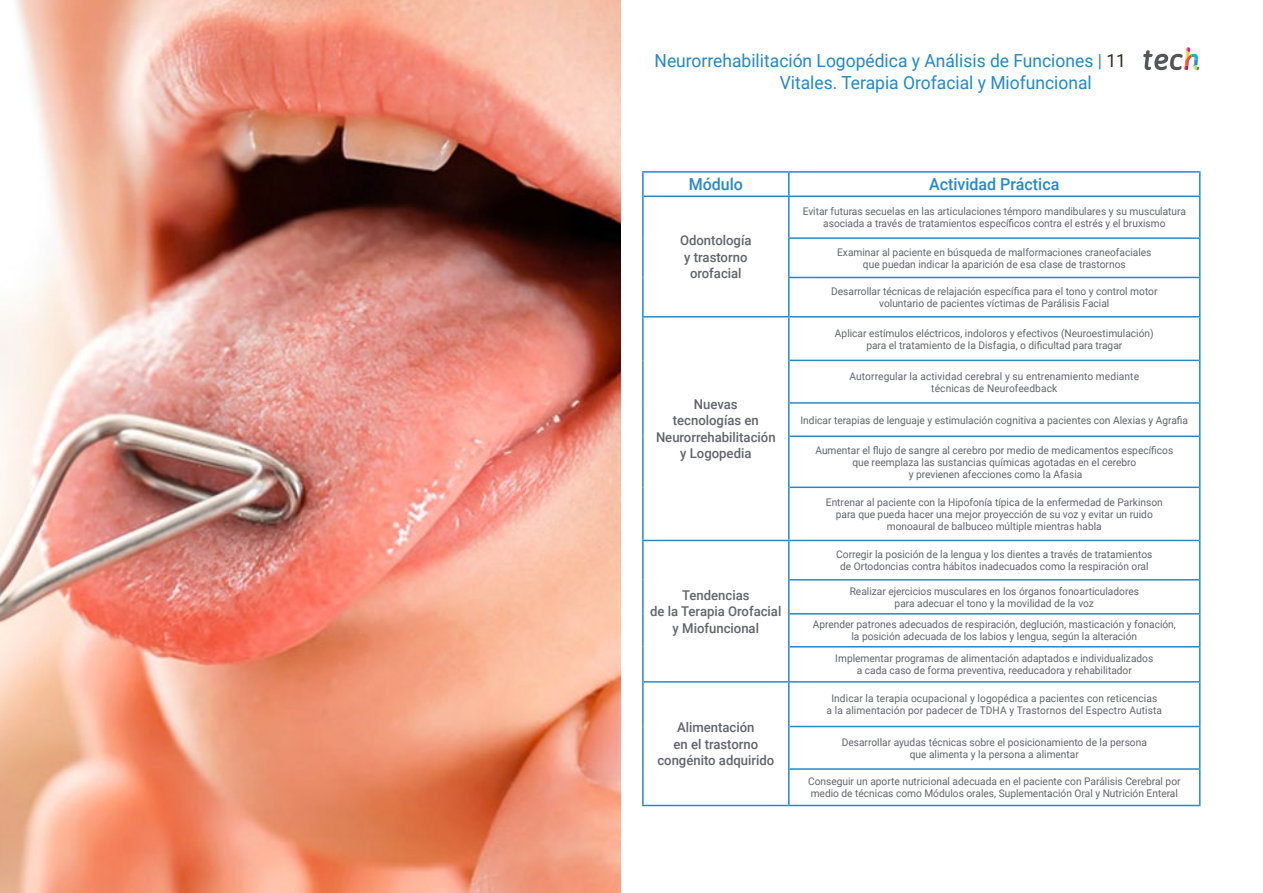
<style>
.page{position:relative;width:1263px;height:893px;background:#fff}
.page>*{position:absolute;margin:0;border:0;box-sizing:border-box;transform-origin:0 0}
.t1{font:18px/22.5px "Roboto";color:#2488c9}
.t2{font:500 16.5px "Roboto";color:#2988c9}
.t3{font:500 13.5px/16.5px "Roboto";color:#61646a;text-align:center}
.t4{font:10.5px/12px "Roboto";color:#61646a;text-align:center}
.s1{color:#312e20}
</style>
<div class="page">
<hr style="left:642px;top:805px;width:147px;height:1px;background:#2988c9">
<hr style="left:642px;top:541px;width:2px;height:39px;background:#2988c9">
<hr style="left:788px;top:541px;width:1px;height:39px;background:#2988c9">
<hr style="left:642px;top:580px;width:2px;height:34px;background:#2988c9">
<hr style="left:788px;top:580px;width:1px;height:34px;background:#2988c9">
<hr style="left:642px;top:614px;width:2px;height:33px;background:#2988c9">
<hr style="left:788px;top:614px;width:1px;height:33px;background:#2988c9">
<hr style="left:642px;top:647px;width:2px;height:35px;background:#2988c9">
<hr style="left:788px;top:647px;width:1px;height:34px;background:#2988c9">
<hr style="left:642px;top:682px;width:2px;height:44px;background:#2988c9">
<hr style="left:642px;top:726px;width:2px;height:43px;background:#2988c9">
<hr style="left:642px;top:769px;width:2px;height:36px;background:#2988c9">
<hr style="left:788px;top:683px;width:1px;height:43px;background:#2988c9">
<hr style="left:788px;top:726px;width:1px;height:43px;background:#2988c9">
<hr style="left:788px;top:769px;width:1px;height:36px;background:#2988c9">
<hr style="left:789px;top:360px;width:410px;height:1px;background:#2988c9">
<hr style="left:789px;top:402px;width:410px;height:2px;background:#2988c9">
<hr style="left:789px;top:435px;width:410px;height:2px;background:#2988c9">
<hr style="left:789px;top:487px;width:410px;height:1px;background:#2988c9">
<hr style="left:789px;top:540px;width:410px;height:1px;background:#2988c9">
<hr style="left:789px;top:579px;width:410px;height:2px;background:#2988c9">
<hr style="left:644px;top:196px;width:144px;height:1px;background:#2988c9">
<hr style="left:642px;top:196px;width:2px;height:42px;background:#2488c9">
<hr style="left:642px;top:238px;width:2px;height:39px;background:#2488c9">
<hr style="left:642px;top:277px;width:2px;height:39px;background:#2488c9">
<hr style="left:788px;top:197px;width:1px;height:40px;background:#2988c9">
<hr style="left:644px;top:681px;width:145px;height:2px;background:#2988c9">
<hr style="left:642px;top:171px;width:147px;height:2px;background:#2488c9">
<hr style="left:642px;top:173px;width:2px;height:23px;background:#2488c9">
<hr style="left:789px;top:171px;width:411px;height:2px;background:#2488c9">
<svg style="left:788px;top:173px;width:1px;height:23px"></svg>
<svg style="left:1199px;top:173px;width:1px;height:23px"></svg>
<hr style="left:788px;top:196px;width:412px;height:1px;background:#2488c9">
<hr style="left:1199px;top:197px;width:1px;height:40px;background:#2488c9">
<hr style="left:788px;top:239px;width:1px;height:38px;background:#2488c9">
<hr style="left:1199px;top:239px;width:1px;height:38px;background:#2488c9">
<hr style="left:788px;top:278px;width:1px;height:38px;background:#2488c9">
<hr style="left:1199px;top:278px;width:1px;height:38px;background:#2488c9">
<hr style="left:1199px;top:318px;width:1px;height:42px;background:#2488c9">
<hr style="left:789px;top:613px;width:411px;height:2px;background:#2488c9">
<hr style="left:789px;top:646px;width:411px;height:1px;background:#2488c9">
<hr style="left:789px;top:681px;width:411px;height:2px;background:#2488c9">
<hr style="left:789px;top:726px;width:411px;height:1px;background:#2488c9">
<hr style="left:789px;top:768px;width:411px;height:2px;background:#2488c9">
<hr style="left:789px;top:805px;width:411px;height:1px;background:#2488c9">
<hr style="left:788px;top:237px;width:412px;height:2px;background:#2488c9">
<hr style="left:788px;top:277px;width:412px;height:1px;background:#2488c9">
<hr style="left:789px;top:316px;width:411px;height:2px;background:#2488c9">
<hr style="left:1199px;top:360px;width:1px;height:43px;background:#2488c9">
<hr style="left:1199px;top:403px;width:1px;height:33px;background:#2488c9">
<hr style="left:1199px;top:436px;width:1px;height:51px;background:#2488c9">
<hr style="left:1199px;top:487px;width:1px;height:53px;background:#2488c9">
<hr style="left:1199px;top:540px;width:1px;height:40px;background:#2488c9">
<hr style="left:1199px;top:580px;width:1px;height:33px;background:#2488c9">
<hr style="left:1199px;top:615px;width:1px;height:31px;background:#2488c9">
<hr style="left:1199px;top:647px;width:1px;height:34px;background:#2488c9">
<hr style="left:1199px;top:683px;width:1px;height:43px;background:#2488c9">
<hr style="left:1199px;top:727px;width:1px;height:41px;background:#2488c9">
<hr style="left:1199px;top:770px;width:1px;height:35px;background:#2488c9">
<hr style="left:642px;top:316px;width:147px;height:2px;background:#2988c9">
<hr style="left:642px;top:318px;width:2px;height:42px;background:#2988c9">
<hr style="left:788px;top:318px;width:1px;height:42px;background:#2988c9">
<hr style="left:642px;top:360px;width:2px;height:43px;background:#2988c9">
<hr style="left:788px;top:360px;width:1px;height:43px;background:#2988c9">
<hr style="left:642px;top:403px;width:2px;height:33px;background:#2988c9">
<hr style="left:788px;top:403px;width:1px;height:33px;background:#2988c9">
<hr style="left:642px;top:436px;width:2px;height:51px;background:#2988c9">
<hr style="left:788px;top:436px;width:1px;height:51px;background:#2988c9">
<hr style="left:642px;top:487px;width:2px;height:53px;background:#2988c9">
<hr style="left:788px;top:487px;width:1px;height:53px;background:#2988c9">
<hr style="left:642px;top:540px;width:147px;height:1px;background:#2988c9">
<img style="left:0;top:0;width:621px;height:893px">
<svg style="left:1143px;top:47px;width:56px;height:24px"></svg>
<h1 class="t1" style="left:780px;top:48px;width:348px;text-indent:-125px">Neurorrehabilitación Logopédica y Análisis de Funciones | <span class="s1">11<br></span>Vitales. Terapia Orofacial y Miofuncional</h1>
<h2 class="t2" style="left:689px;top:173px;width:56px">Módulo</h2>
<h2 class="t2" style="left:929px;top:173px;width:132px">Actividad Práctica</h2>
<p class="t3" style="left:680px;top:232px;width:73px">Odontología y trastorno orofacial</p>
<p class="t3" style="left:656px;top:395px;width:121px">Nuevas<br>tecnologías en<br>Neurorrehabilitación y Logopedia</p>
<p class="t3" style="left:650px;top:586px;width:133px">Tendencias<br>de la Terapia Orofacial y Miofuncional</p>
<p class="t3" style="left:657px;top:719px;width:118px">Alimentación<br>en el trastorno congénito adquirido</p>
<p class="t4" style="left:803px;top:205px;width:385px">Evitar futuras secuelas en las articulaciones témporo mandibulares y su musculatura asociada a través de tratamientos específicos contra el estrés y el bruxismo</p>
<p class="t4" style="left:837px;top:246px;width:316px">Examinar al paciente en búsqueda de malformaciones craneofaciales que puedan indicar la aparición de esa clase de trastornos</p>
<p class="t4" style="left:831px;top:285px;width:328px">Desarrollar técnicas de relajación específica para el tono y control motor voluntario de pacientes víctimas de Parálisis Facial</p>
<p class="t4" style="left:835px;top:326px;width:320px">Aplicar estímulos eléctricos, indoloros y efectivos (Neuroestimulación) para el tratamiento de la Disfagia, o dificultad para tragar</p>
<p class="t4" style="left:849px;top:369px;width:291px">Autorregular la actividad cerebral y su entrenamiento mediante técnicas de Neurofeedback</p>
<p class="t4" style="left:800px;top:413px;width:389px">Indicar terapias de lenguaje y estimulación cognitiva a pacientes con Alexias y Agrafia</p>
<p class="t4" style="left:815px;top:444px;width:359px">Aumentar el flujo de sangre al cerebro por medio de medicamentos específicos que reemplaza las sustancias químicas agotadas en el cerebro<br>y previenen afecciones como la Afasia</p>
<p class="t4" style="left:826px;top:496px;width:338px">Entrenar al paciente con la Hipofonía típica de la enfermedad de Parkinson para que pueda hacer una mejor proyección de su voz y evitar un ruido monoaural de balbuceo múltiple mientras habla</p>
<p class="t4" style="left:836px;top:548px;width:318px">Corregir la posición de la lengua y los dientes a través de tratamientos de Ortodoncias contra hábitos inadecuados como la respiración oral</p>
<p class="t4" style="left:850px;top:585px;width:291px">Realizar ejercicios musculares en los órganos fonoarticuladores para adecuar el tono y la movilidad de la voz</p>
<p class="t4" style="left:813px;top:618px;width:365px">Aprender patrones adecuados de respiración, deglución, masticación y fonación, la posición adecuada de los labios y lengua, según la alteración</p>
<p class="t4" style="left:835px;top:652px;width:320px">Implementar programas de alimentación adaptados e individualizados a cada caso de forma preventiva, reeducadora y rehabilitador</p>
<p class="t4" style="left:827px;top:692px;width:337px">Indicar la terapia ocupacional y logopédica a pacientes con reticencias<br>a la alimentación por padecer de TDHA y Trastornos del Espectro Autista</p>
<p class="t4" style="left:842px;top:736px;width:307px">Desarrollar ayudas técnicas sobre el posicionamiento de la persona que alimenta y la persona a alimentar</p>
<p class="t4" style="left:808px;top:775px;width:374px;text-align:left">Conseguir un aporte nutricional adecuada en el paciente con Parálisis Cerebral por medio de técnicas como Módulos orales, Suplementación Oral y Nutrición Enteral</p>
</div>
